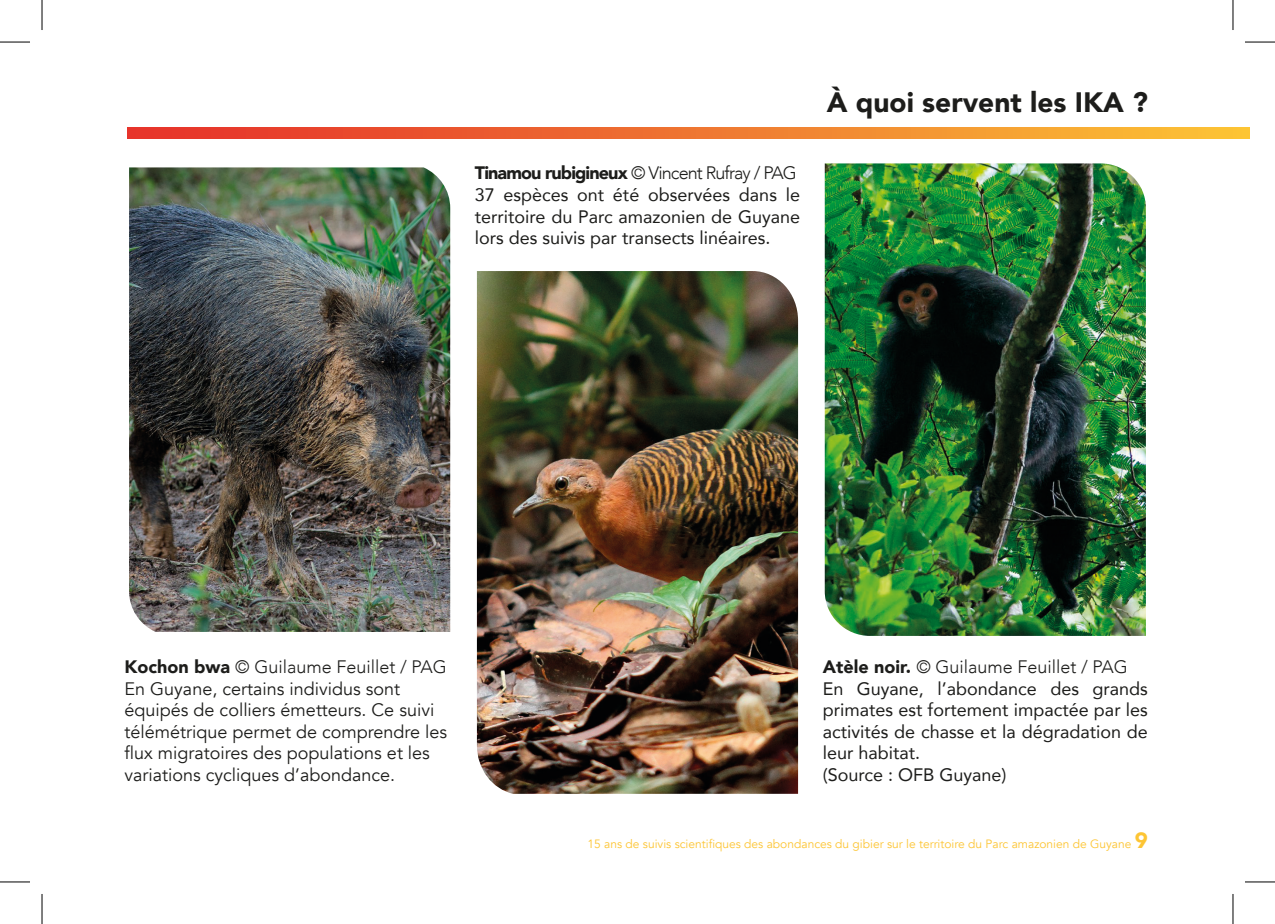
<style>
.page{position:relative;width:1275px;height:924px;background:#fff}
.page>*{position:absolute;margin:0;border:0;box-sizing:border-box;transform-origin:0 0}
.t1{font:900 28px "Avenir";color:#1d1d1b}
.t2{font:18px/21.6px "Avenir";color:#1d1d1b}
.t3{font:18px/21.6px "Avenir";color:#1d1d1b}
.t4{font:12px "Avenir";color:#fdc534}
.s1{font-weight:900}
.s2{font-weight:300}
.s3{font-weight:900;font-size:22px}
</style>
<div class="page">
<img style="left:477px;top:271px;width:321px;height:522px">
<img style="left:824px;top:163px;width:322px;height:472px">
<img style="left:129px;top:167px;width:321px;height:464px">
<svg style="left:127px;top:127px;width:1123px;height:11px"></svg>
<hr style="left:0;top:42px;width:30px;height:1px;background:#000">
<hr style="left:1245px;top:42px;width:30px;height:1px;background:#000">
<hr style="left:0;top:881px;width:30px;height:1px;background:#000">
<hr style="left:1245px;top:881px;width:30px;height:1px;background:#000">
<hr style="left:42px;top:0;width:1px;height:30px;background:#000">
<hr style="left:42px;top:893px;width:1px;height:30px;background:#000">
<hr style="left:1232px;top:0;width:1px;height:30px;background:#000">
<hr style="left:1232px;top:893px;width:1px;height:30px;background:#000">
<p class="t2" style="left:475px;top:162px;width:327px"><span class="s1">Tinamou rubigineux</span> <span class="s2">© Vincent Rufray / PAG </span>37 espèces ont été observées dans le territoire du Parc amazonien de Guyane lors des suivis par transects linéaires.</p>
<h1 class="t1" style="left:827px;top:78px;width:322px">À quoi servent les IKA ?</h1>
<p class="t3" style="left:125px;top:656px;width:324px"><span class="s1">Kochon bwa</span> <span class="s2">© Guilaume Feuillet / PAG </span>En Guyane, certains individus sont équipés de colliers émetteurs. Ce suivi télémétrique permet de comprendre les flux migratoires des populations et les variations cycliques d’abondance.</p>
<p class="t2" style="left:822px;top:655px;width:327px"><span class="s1">Atèle noir.</span> <span class="s2">© Guilaume Feuillet / PAG<br></span>En Guyane, l’abondance des grands primates est fortement impactée par les activités de chasse et la dégradation de leur habitat.<br>(Source : OFB Guyane)</p>
<p class="t4" style="left:587px;top:835px;width:562px">15 ans de suivis scientifiques des abondances du gibier sur le territoire du Parc amazonien de Guyane <span class="s3">9</span></p>
</div>
